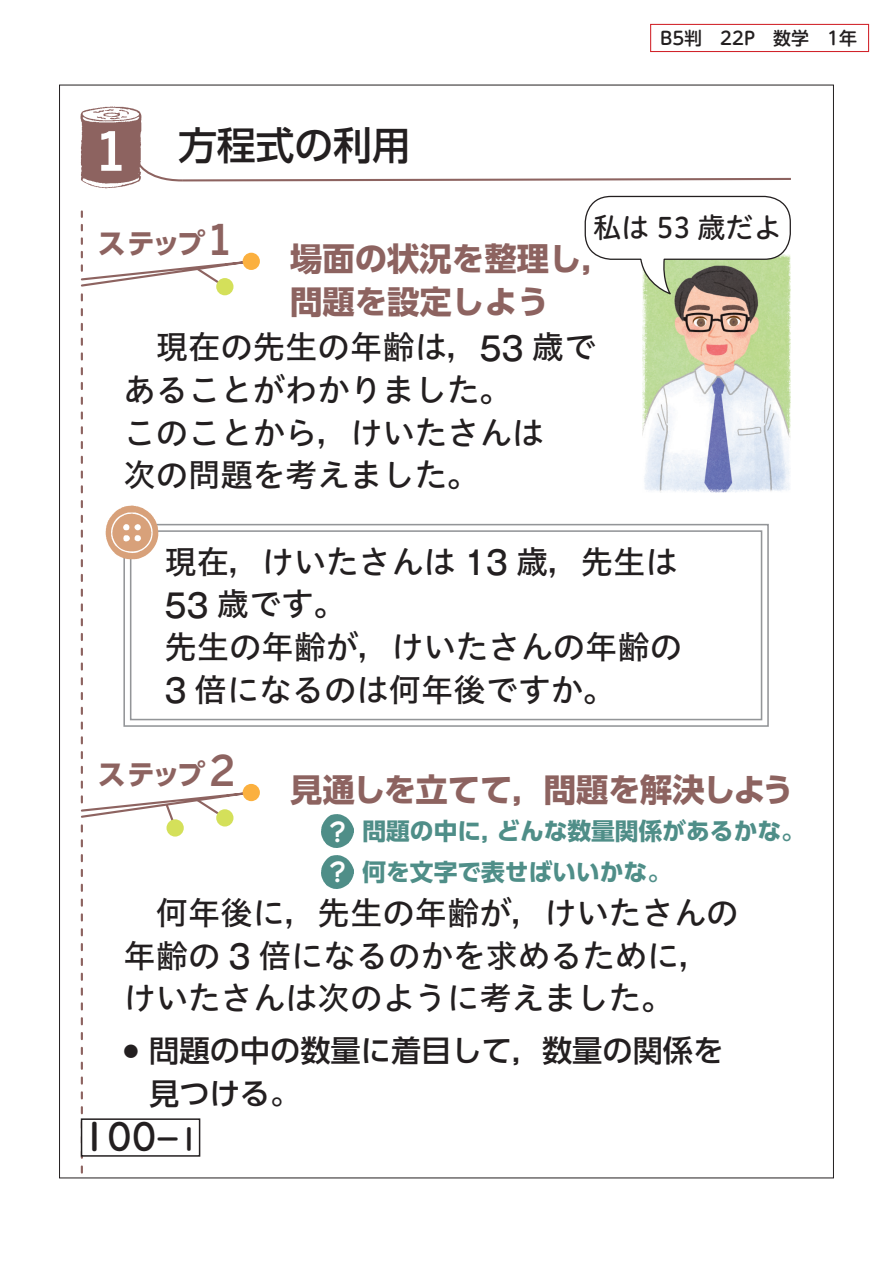
<style>
.page{position:relative;width:893px;height:1263px;background:#fff}
.page>*{position:absolute;margin:0;border:0;box-sizing:border-box;transform-origin:0 0}
.t1{font:500 38.7px "UD Shin Go Pr 6";color:#231f20}
.t2{font:33px "MOG Suuji K60";color:#231f20}
.t3{font:32.4px/42.6px "Hiragino UD Sans Std N W5";color:#231f20}
.t4{font:700 32.4px/42.6px "UD Shin Go Pr 6";color:#8d6360}
.t5{font:500 30.15px/42.6px "UD Shin Go Pr 6";color:#231f20}
.t6{font:700 28.05px "UD Shin Go Pr 6";letter-spacing:-.105em;color:#8d6360}
.t7{font:28.05px "Hiragino UD Sans R Std N W5";color:#231f20}
.t8{font:700 23.7px/40.8px "UD Shin Go Pr 6";color:#4f8e88}
.t9{font:500 18px "UD Shin M Go Pro";color:#231f20}
.s1{font-family:"MPFB Benton Sans";font-size:53.55px;color:#fff}
.s2{font-family:"MPFB Benton Sans";font-weight:500;font-size:42.15px}
.s3{font-family:"Gothic MB101 Pr 6";font-weight:500}
.s4{font-family:"Taka Hand Std";font-size:25.95px;color:#fff}
.s5{font-size:26.4px}
</style>
<div class="page">
<img style="left:642px;top:299px;width:149px;height:193px">
<div style="left:123px;top:524px;width:646px;height:203px;border:2px solid #939598"></div>
<div style="left:130px;top:530px;width:632px;height:190px;border:2px solid #939598"></div>
<div style="left:243px;top:253px;width:17px;height:17px;background:#fbb03f;border-radius:50%"></div>
<svg style="left:80px;top:211px;width:166px;height:77px"></svg>
<div style="left:216px;top:278px;width:17px;height:17px;background:#d4e05a;border-radius:50%"></div>
<svg style="left:584px;top:195px;width:207px;height:104px"></svg>
<img style="left:321px;top:815px;width:33px;height:32px">
<img style="left:321px;top:856px;width:33px;height:32px">
<div style="left:243px;top:784px;width:17px;height:17px;background:#fbb03f;border-radius:50%"></div>
<svg style="left:80px;top:294px;width:166px;height:880px"></svg>
<div style="left:167px;top:819px;width:17px;height:17px;background:#d4e05a;border-radius:50%"></div>
<svg style="left:143px;top:167px;width:648px;height:15px"></svg>
<img style="left:80px;top:106px;width:63px;height:83px">
<div style="left:82px;top:1119px;width:118px;height:37px;background:#fff"></div>
<div style="left:81px;top:1118px;width:119px;height:39px;border:2px solid #231f20"></div>
<div style="left:650px;top:24px;width:219px;height:28px;background:#fff;border:1px solid #d1232a"></div>
<p class="t1" style="left:99px;top:114px;width:313px"><span class="s1">1</span> 方程式の利用</p>
<p class="t9" style="left:660px;top:24px;width:198px">B5判　22P　数学　1年</p>
<p class="t6" style="left:98px;top:220px;width:133px">ステップ <span class="s2">1</span></p>
<p class="t7" style="left:593px;top:207px;width:190px">私は 53 歳だよ</p>
<p class="t4" style="left:290px;top:237px;width:325px">場面の状況を整理し，問題を設定しよう</p>
<p class="t3" style="left:123px;top:324px;width:475px;text-indent:32px">現在の先生の年齢は，<span class="s3">53</span> 歳であることがわかりました。<br>このことから，けいたさんは<br>次の問題を考えました。</p>
<p class="t3" style="left:164px;top:538px;width:519px">現在，けいたさんは <span class="s3">13</span> 歳，先生は<br><span class="s3">53</span> 歳です。<br>先生の年齢が，けいたさんの年齢の<br><span class="s3">3</span> 倍になるのは何年後ですか。</p>
<p class="t6" style="left:98px;top:751px;width:139px">ステップ <span class="s2">2</span></p>
<p class="t4" style="left:290px;top:768px;width:505px">見通しを立てて，問題を解決しよう</p>
<p class="t8" style="left:324px;top:810px;width:482px"><span class="s4">？</span>問題の中に，どんな数量関係があるかな。<span class="s4">？</span>何を文字で表せばいいかな。</p>
<p class="t3" style="left:123px;top:890px;width:616px;text-indent:32px">何年後に，先生の年齢が，けいたさんの年齢の <span class="s3">3</span> 倍になるのかを求めるために，けいたさんは次のように考えました。</p>
<p class="t5" style="left:149px;top:1028px;width:575px;text-indent:-26px"><sup>●</sup> 問題の中の数量に着目して，数量の関係を見つける。</p>
<p class="t2" style="left:82px;top:1119px;width:118px">100<span class="s5">-1</span></p>
</div>
